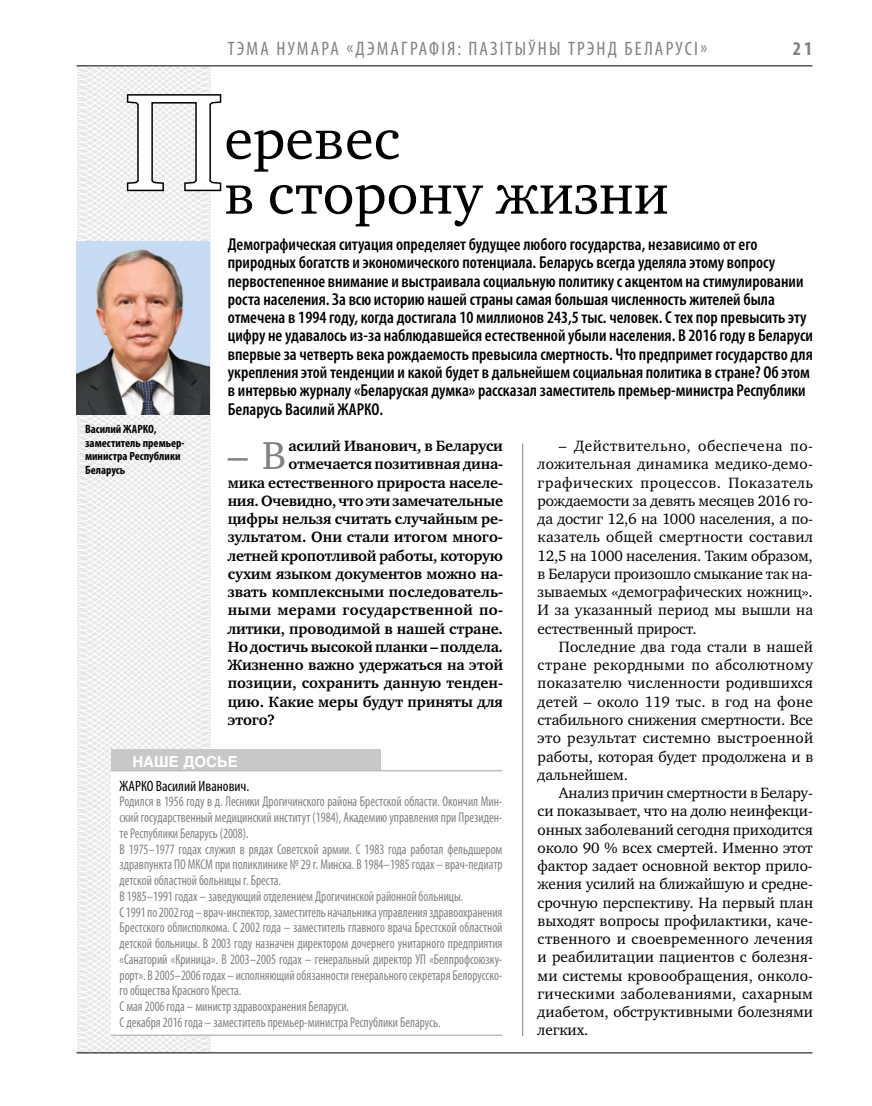
<style>
.page{position:relative;width:872px;height:1106px;background:#fff}
.page>*{position:absolute;margin:0;border:0;box-sizing:border-box;transform-origin:0 0}
.t1{font:140.1px "Charter C";color:#fff}
.t2{font:58.5px/54.8px "Charter C";color:#000}
.t3{font:40.05px "Charter C";color:#808285}
.t4{font:condensed 19.5px "Myriad Pro";letter-spacing:.11em;color:#808285}
.t5{font:700 condensed 19.5px "Myriad Pro";color:#808285}
.t6{font:600 condensed 17.25px/18.3px "Myriad Pro";color:#000}
.t7{font:15.3px/18.3px "Charter C";color:#000;text-align:justify}
.t8{font:700 15.3px "Charter C";letter-spacing:-.01em;color:#000}
.t9{font:700 15.3px "Charter C";letter-spacing:.015em;color:#000}
.t10{font:condensed 15px "Myriad Pro";color:#000}
.t11{font:700 15px "Helios";color:#fff}
.t12{font:condensed 14.25px/15.8px "Myriad Pro";color:#808285;scale:.9 1}
.t13{font:700 condensed 12px/13.5px "Myriad Pro";color:#000}
</style>
<div class="page">
<img style="left:0;top:0;width:1px;height:1106px">
<hr style="left:522px;top:443px;width:1px;height:593px;background:#808285">
<svg style="left:76px;top:65px;width:192px;height:989px"></svg>
<svg style="left:125px;top:93px;width:98px;height:100px"></svg>
<div style="left:111px;top:750px;width:270px;height:23px;background:#c6c8ca"></div>
<div style="left:111px;top:771px;width:391px;height:264px;background:#fff"></div>
<hr style="left:111px;top:1034px;width:391px;height:2px;background:#bcbdc0">
<hr style="left:111px;top:770px;width:391px;height:1px;background:#bcbdc0">
<hr style="left:77px;top:1052px;width:735px;height:1px;background:#000">
<hr style="left:77px;top:65px;width:735px;height:1px;background:#000">
<img style="left:77px;top:242px;width:133px;height:172px">
<p class="t4" style="left:228px;top:37px;width:71px">Тэма нумара</p>
<p class="t4" style="left:346px;top:37px;width:309px">«Дэма графія: па зітыўны трэнд Беларус</p>
<p class="t4" style="left:694px;top:37px;width:14px">і»</p>
<p class="t5" style="left:793px;top:37px;width:21px">21</p>
<h1 class="t1" style="left:124px;top:65px;width:102px">П</h1>
<h2 class="t2" style="left:224px;top:112px;width:446px">еревес<br>в сторону жизни</h2>
<p class="t6" style="left:228px;top:235px;width:586px">Демографическая ситуация определяет будущее любого государства, независимо от его природных богатств и экономического потенциала. Беларусь всегда уделяла этому вопросу первостепенное внимание и выстраивала социальную политику с акцентом на стимулировании роста населения. За всю историю нашей страны самая большая численность жителей была отмечена в 1994 году, когда достигала 10 миллионов 243,5 тыс. человек. С тех пор превысить эту цифру не удавалось из-за наблюдавшейся естественной убыли населения. В 2016 году в Беларуси впервые за четверть века рождаемость превысила смертность. Что предпримет государство для укрепления этой тенденции и какой будет в дальнейшем социальная политика в стране? Об этом в интервью журналу «Беларуская думка» рассказал заместитель премьер-министра Республики Беларусь Василий ЖАРКО.</p>
<p class="t13" style="left:85px;top:422px;width:101px">Василий ЖАРКО, заместитель премьер&shy;министра Республики<br>Беларусь</p>
<h3 class="t3" style="left:228px;top:433px;width:60px">– В</h3>
<p class="t8" style="left:288px;top:437px;width:216px">асилий Иванович, в Беларуси</p>
<p class="t8" style="left:288px;top:456px;width:216px">отмечается позитивная дина-</p>
<p class="t8" style="left:228px;top:474px;width:277px">мика естественного прироста населе-</p>
<p class="t8" style="left:228px;top:492px;width:277px">ния. Очевидно, что эти замечательные</p>
<p class="t8" style="left:228px;top:510px;width:277px">цифры нельзя считать случайным ре-</p>
<p class="t8" style="left:228px;top:529px;width:277px">зультатом. Они стали итогом много-</p>
<p class="t8" style="left:228px;top:547px;width:277px">летней кропотливой работы, которую</p>
<p class="t8" style="left:228px;top:565px;width:277px">сухим языком документов можно на-</p>
<p class="t8" style="left:228px;top:583px;width:277px">звать комплексными последователь-</p>
<p class="t9" style="left:228px;top:602px;width:277px">ными мерами государственной по-</p>
<p class="t8" style="left:228px;top:620px;width:277px">литики, проводимой в нашей стране.</p>
<p class="t8" style="left:228px;top:638px;width:277px">Но достичь высокой планки – полдела.</p>
<p class="t8" style="left:228px;top:656px;width:277px">Жизненно важно удержаться на этой</p>
<p class="t8" style="left:228px;top:675px;width:277px">позиции, сохранить данную тенден-</p>
<p class="t8" style="left:228px;top:693px;width:277px">цию. Какие меры будут приняты для</p>
<p class="t8" style="left:228px;top:711px;width:49px">этого?</p>
<p class="t11" style="left:132px;top:753px;width:107px">наше досье</p>
<p class="t10" style="left:120px;top:776px;width:131px">ЖАРКО Василий Иванович.</p>
<p class="t12" style="left:120px;top:793px;width:427px">Родился в 1956 году в д. Лесники Дрогичинского района Брестской области. Окончил Мин&shy;ский государственный медицинский институт (1984), Академию управления при Президен&shy;те Республики Беларусь (2008).<br>В 1975–1977 годах служил в рядах Советской армии. С 1983 года работал фельдшером здравпункта ПО МКСМ при поликлинике № 29 г. Минска. В 1984–1985 годах – врач-педиатр детской областной больницы г. Бреста.<br>В 1985–1991 годах – заведующий отделением Дрогичинской районной больницы.<br>С 1991 по 2002 год – врач-инспектор, заместитель начальника управления здравоохранения Брестского облисполкома. С 2002 года – заместитель главного врача Брестской областной детской больницы. В 2003 году назначен директором дочернего унитарного предприятия «Санаторий «Криница». В 2003–2005 годах – генеральный директор УП «Белпрофсоюзку&shy;рорт». В 2005–2006 годах – исполняющий обязанности генерального секретаря Белорусско&shy;го общества Красного Креста.<br>С мая 2006 года – министр здравоохранения Беларуси.<br>С декабря 2016 года – заместитель премьер-министра Республики Беларусь.</p>
<p class="t7" style="left:537px;top:437px;width:277px;text-indent:21px">– Действительно, обеспечена по&shy;ложительная динамика медико-демо&shy;графических процессов. Показатель рождаемости за девять месяцев 2016 го&shy;да достиг 12,6 на 1000 населения, а по&shy;казатель общей смертности составил 12,5 на 1000 населения. Таким образом, в Беларуси произошло смыкание так на&shy;зываемых «демографических ножниц».<br>И за указанный период мы вышли на естественный прирост.</p>
<p class="t7" style="left:537px;top:637px;width:277px;text-indent:21px">Последние два года стали в нашей стране рекордными по абсолютному показателю численности родившихся детей – около 119 тыс. в год на фоне стабильного снижения смертности. Все это результат системно выстроенной работы, которая будет продолжена и в дальнейшем.</p>
<p class="t7" style="left:537px;top:784px;width:277px;text-indent:21px">Анализ причин смертности в Белару&shy;си показывает, что на долю неинфекци&shy;онных заболеваний сегодня приходится около 90 % всех смертей. Именно этот фактор задает основной вектор прило&shy;жения усилий на ближайшую и средне&shy;срочную перспективу. На первый план выходят вопросы профилактики, каче&shy;ственного и своевременного лечения и реабилитации пациентов с болезня&shy;ми системы кровообращения, онколо&shy;гическими заболеваниями, сахарным диабетом, обструктивными болезнями легких.</p>
</div>
